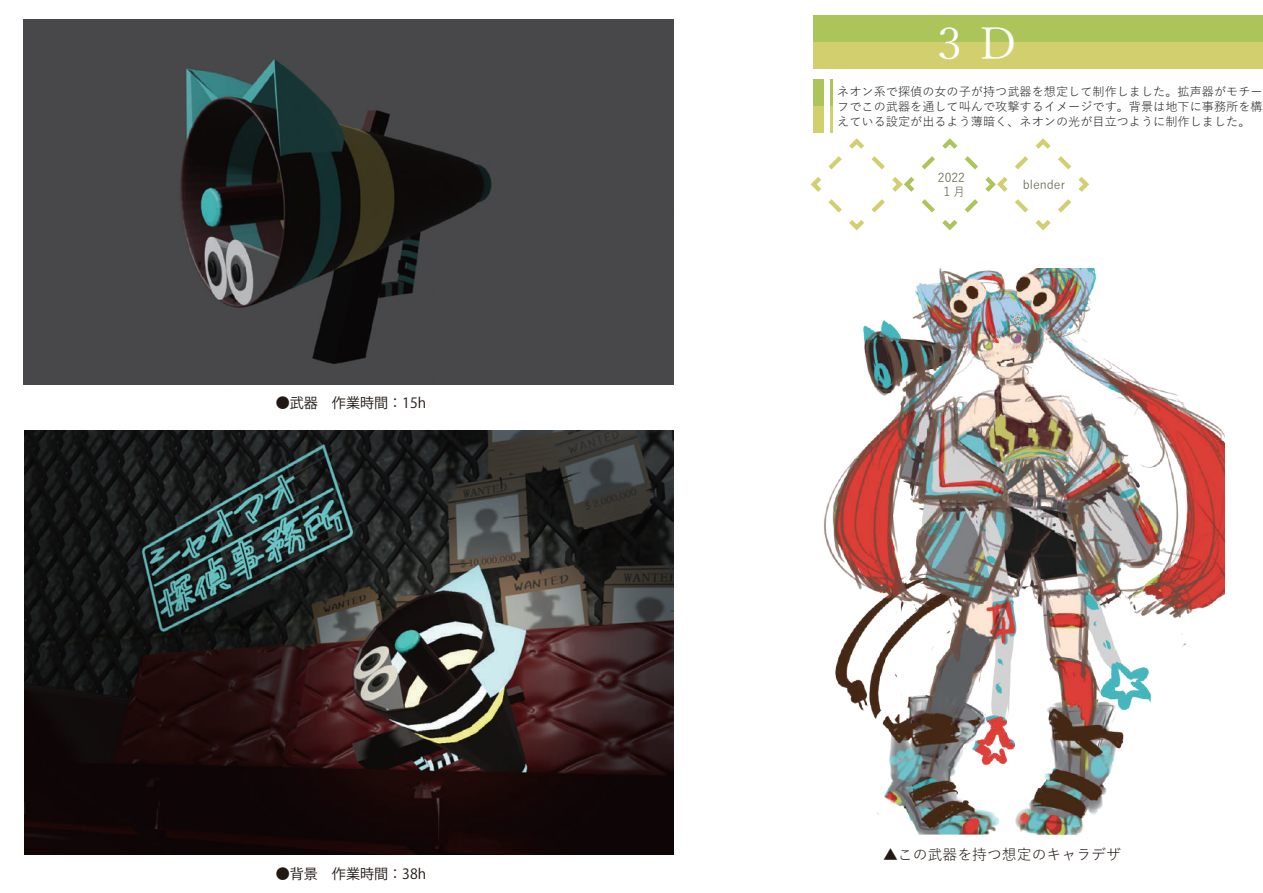
<style>
.page{position:relative;width:1263px;height:893px;background:#fff}
.page>*{position:absolute;margin:0;border:0;box-sizing:border-box;transform-origin:0 0}
.t1{font:43.5px "Yu Mincho";color:#fff}
.t2{font:14.85px "Yu Gothic";color:#211814}
.t3{font:14.1px "Koz Go Pr 6 N";color:#211814}
.t4{font:12.15px/14.5px "Yu Gothic";color:#231f20;text-align:justify}
.t5{font:12.15px/13.6px "Yu Gothic";color:#5e5e46}
</style>
<div class="page">
<img style="left:24px;top:19px;width:649px;height:366px">
<img style="left:25px;top:431px;width:648px;height:423px">
<div style="left:814px;top:80px;width:10px;height:53px;background:#adc45a"></div>
<div style="left:814px;top:106px;width:10px;height:27px;background:#d2cf6f"></div>
<hr style="left:831px;top:80px;width:2px;height:53px;background:#adc45a">
<hr style="left:831px;top:106px;width:2px;height:27px;background:#d2cf6f">
<div style="left:814px;top:15px;width:449px;height:54px;background:#adc45a"></div>
<div style="left:814px;top:42px;width:449px;height:27px;background:#d2cf6f"></div>
<svg style="left:810px;top:138px;width:279px;height:93px"></svg>
<img style="left:824px;top:268px;width:400px;height:567px">
<p class="t3" style="left:276px;top:394px;width:152px">●武器　作業時間：15h</p>
<p class="t3" style="left:276px;top:866px;width:152px">●背景　作業時間：38h</p>
<h1 class="t1" style="left:928px;top:3px;width:90px">３D</h1>
<p class="t4" style="left:837px;top:83px;width:427px">ネオン系で探偵の女の子が持つ武器を想定して制作しました。拡声器がモチーフでこの武器を通して叫んで攻撃するイメージです。背景は地下に事務所を構えている設定が出るよう薄暗く、ネオンの光が目立つように制作しました。</p>
<p class="t5" style="left:938px;top:169px;width:29px">2022<br>１月</p>
<p class="t5" style="left:1023px;top:176px;width:44px">blender</p>
<p class="t2" style="left:883px;top:840px;width:239px">▲この武器を持つ想定のキャラデザ</p>
</div>
